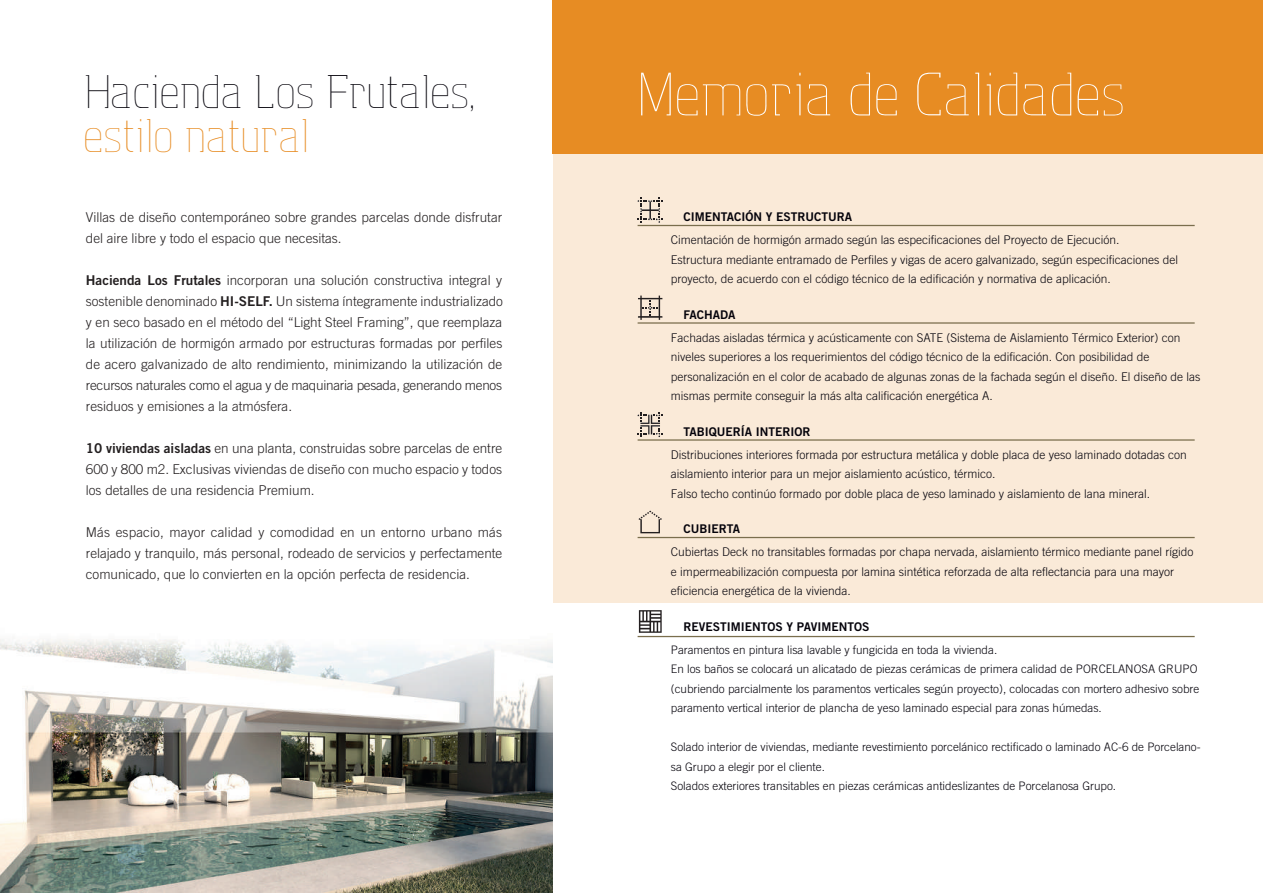
<style>
.page{position:relative;width:1263px;height:893px;background:#fff}
.page>*{position:absolute;margin:0;border:0;box-sizing:border-box;transform-origin:0 0}
.t1{font:52.5px "Aquarius Two";letter-spacing:.05em;color:#fff}
.t2{font:40.5px "Aquarius Two";letter-spacing:.05em;color:#05030b}
.t3{font:40.5px "Aquarius Two";letter-spacing:.05em;color:#e78c23}
.t4{font:300 13.5px/21px "Trade Gothic";color:#231f20;text-align:justify}
.t5{font:300 12px/19.5px "Trade Gothic";color:#05030b}
.t6{font:12px "Trade Gothic Bold Two";color:#05030b}
.t7{font:300 11.7px/19.5px "Trade Gothic";color:#05030b}
.s1{font-family:"Trade Gothic Bold Two";font-weight:400}
</style>
<div class="page">
<div style="left:553px;top:0;width:710px;height:602px;background:#faead8"></div>
<div style="left:553px;top:0;width:710px;height:153px;background:#e78c23"></div>
<hr style="left:638px;top:225px;width:557px;height:1px;background:#7a6e4d">
<hr style="left:638px;top:322px;width:557px;height:2px;background:#7a6e4d">
<hr style="left:638px;top:439px;width:557px;height:2px;background:#7a6e4d">
<hr style="left:638px;top:537px;width:557px;height:1px;background:#7a6e4d">
<hr style="left:638px;top:636px;width:557px;height:1px;background:#7a6e4d">
<svg style="left:637px;top:198px;width:26px;height:25px"></svg>
<svg style="left:638px;top:296px;width:24px;height:24px"></svg>
<svg style="left:637px;top:412px;width:26px;height:25px"></svg>
<svg style="left:639px;top:511px;width:23px;height:22px"></svg>
<svg style="left:639px;top:610px;width:23px;height:23px"></svg>
<img style="left:0;top:639px;width:552px;height:254px">
<h2 class="t2" style="left:84px;top:69px;width:391px">Hacienda Los Frutales,</h2>
<h2 class="t3" style="left:84px;top:112px;width:225px">estilo natural</h2>
<p class="t4" style="left:86px;top:206px;width:418px">Villas de diseño contemporáneo sobre grandes parcelas donde disfrutar del aire libre y todo el espacio que necesitas.</p>
<p class="t4" style="left:86px;top:269px;width:419px"><span class="s1">Hacienda Los Frutales</span> incorporan una solución constructiva integral y sostenible denominado <span class="s1">HI-SELF.</span> Un sistema íntegramente industrializado y en seco basado en el método del “Light Steel Framing”, que reemplaza la utilización de hormigón armado por estructuras formadas por perfiles de acero galvanizado de alto rendimiento, minimizando la utilización de recursos naturales como el agua y de maquinaria pesada, generando menos residuos y emisiones a la atmósfera.</p>
<p class="t4" style="left:86px;top:437px;width:418px"><span class="s1">10 viviendas aisladas</span> en una planta, construidas sobre parcelas de entre 600 y 800 m2. Exclusivas viviendas de diseño con mucho espacio y todos los detalles de una residencia Premium.</p>
<p class="t4" style="left:86px;top:522px;width:418px">Más espacio, mayor calidad y comodidad en un entorno urbano más relajado y tranquilo, más personal, rodeado de servicios y perfectamente comunicado, que lo convierten en la opción perfecta de residencia.</p>
<h1 class="t1" style="left:639px;top:64px;width:487px">Memoria de Calidades</h1>
<p class="t6" style="left:684px;top:210px;width:170px">CIMENTACIÓN Y ESTRUCTURA</p>
<p class="t5" style="left:671px;top:230px;width:509px">Cimentación de hormigón armado según las especificaciones del Proyecto de Ejecución.<br>Estructura mediante entramado de Perfiles y vigas de acero galvanizado, según especificaciones del proyecto, de acuerdo con el código técnico de la edificación y normativa de aplicación.</p>
<p class="t6" style="left:684px;top:307px;width:54px">FACHADA</p>
<p class="t5" style="left:671px;top:328px;width:531px">Fachadas aisladas térmica y acústicamente con SATE (Sistema de Aislamiento Térmico Exterior) con niveles superiores a los requerimientos del código técnico de la edificación. Con posibilidad de personalización en el color de acabado de algunas zonas de la fachada según el diseño. El diseño de las mismas permite conseguir la más alta calificación energética A.</p>
<p class="t6" style="left:684px;top:424px;width:129px">TABIQUERÍA INTERIOR</p>
<p class="t5" style="left:671px;top:445px;width:518px">Distribuciones interiores formada por estructura metálica y doble placa de yeso laminado dotadas con aislamiento interior para un mejor aislamiento acústico, térmico.<br>Falso techo continúo formado por doble placa de yeso laminado y aislamiento de lana mineral.</p>
<p class="t6" style="left:684px;top:522px;width:58px">CUBIERTA</p>
<p class="t5" style="left:671px;top:542px;width:524px">Cubiertas Deck no transitables formadas por chapa nervada, aislamiento térmico mediante panel rígido e impermeabilización compuesta por lamina sintética reforzada de alta reflectancia para una mayor eficiencia energética de la vivienda.</p>
<p class="t6" style="left:684px;top:619px;width:187px">REVESTIMIENTOS Y PAVIMENTOS</p>
<p class="t7" style="left:671px;top:640px;width:530px">Paramentos en pintura lisa lavable y fungicida en toda la vivienda.<br>En los baños se colocará un alicatado de piezas cerámicas de primera calidad de PORCELANOSA GRUPO (cubriendo parcialmente los paramentos verticales según proyecto), colocadas con mortero adhesivo sobre paramento vertical interior de plancha de yeso laminado especial para zonas húmedas.</p>
<p class="t7" style="left:671px;top:737px;width:531px">Solado interior de viviendas, mediante revestimiento porcelánico rectificado o laminado AC-6 de Porcelano&shy;sa Grupo a elegir por el cliente.<br>Solados exteriores transitables en piezas cerámicas antideslizantes de Porcelanosa Grupo.</p>
</div>
